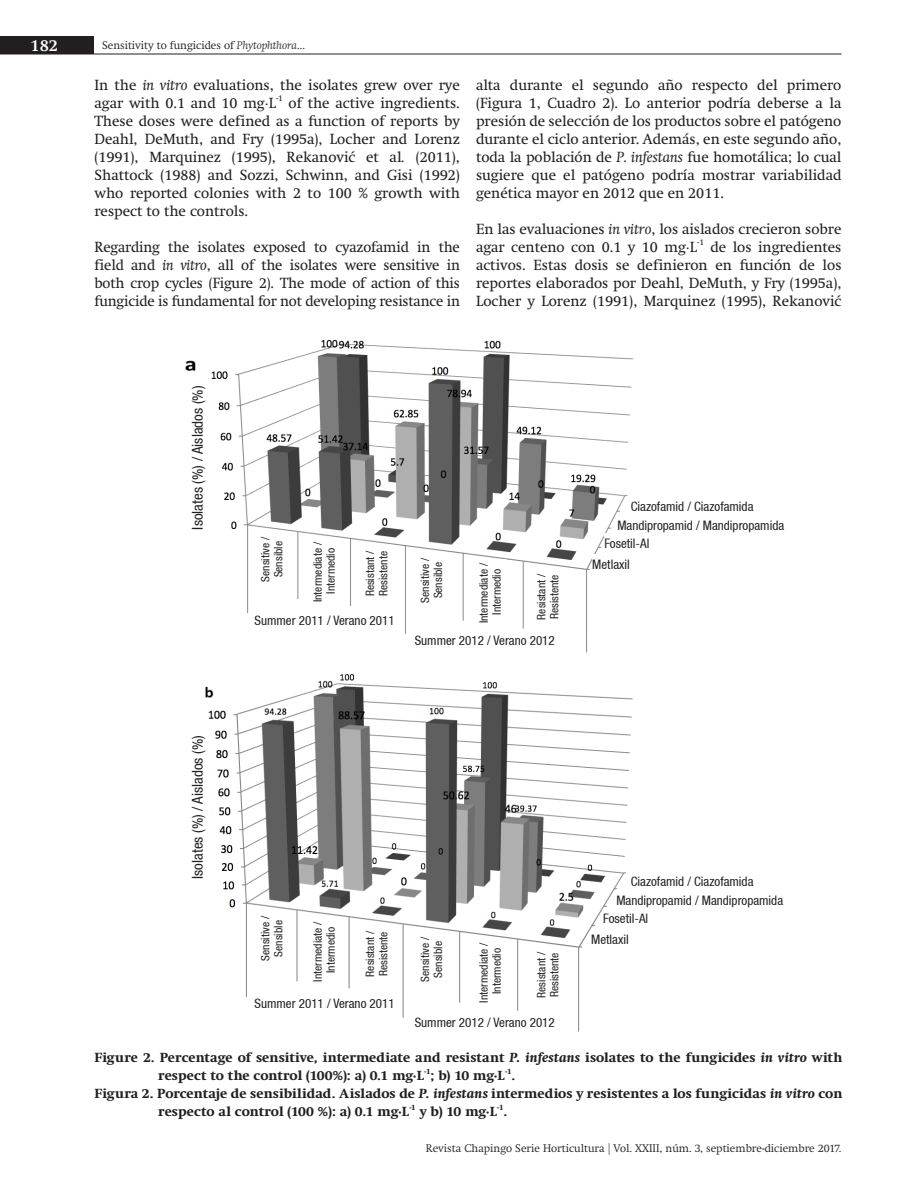
<style>
.page{position:relative;width:918px;height:1188px;background:#fff}
.page>*{position:absolute;margin:0;border:0;box-sizing:border-box;transform-origin:0 0}
.t1{font:600 16.5px "Swift Neue LT Pro";color:#fff}
.t2{font:15px/18px "Swift Neue LT Pro";color:#231f20;text-align:justify}
.t3{font:condensed 15px "Helvetica 57";color:#231f20}
.pie_de_figura{font:700 13.5px/18px "Swift Neue LT Pro";letter-spacing:.005em;color:#231f20}
.t4{font:condensed 13.05px "Helvetica 57";color:#231f20}
.t5{font:condensed 11.55px/13px "Helvetica 57";color:#231f20}
.t6{font:300 11.25px "Swift Neue LT Pro";color:#231f20}
.t7{font:8.7px "Swift Neue LT Pro";color:#231f20}
.s1{font-style:italic}
.s2{font-size:12px}
</style>
<div class="page">
<hr style="left:0;top:54px;width:841px;height:1px;background:#231f20">
<div style="left:0;top:36px;width:94px;height:18px;background:#231f20"></div>
<img style="left:185px;top:339px;width:449px;height:314px">
<img style="left:205px;top:674px;width:428px;height:358px">
<div style="left:249px;top:992px;width:151px;height:21px;background:#fff"></div>
<div style="left:249px;top:609px;width:151px;height:21px;background:#fff"></div>
<div style="left:627px;top:871px;width:151px;height:17px;background:#fff"></div>
<div style="left:627px;top:496px;width:151px;height:18px;background:#fff"></div>
<div style="left:616px;top:889px;width:191px;height:18px;background:#fff"></div>
<div style="left:617px;top:515px;width:191px;height:17px;background:#fff"></div>
<div style="left:603px;top:908px;width:191px;height:18px;background:#fff"></div>
<div style="left:604px;top:533px;width:191px;height:18px;background:#fff"></div>
<div style="left:591px;top:929px;width:191px;height:17px;background:#fff"></div>
<div style="left:531px;top:947px;width:33px;height:56px;background:#fff"></div>
<div style="left:531px;top:568px;width:33px;height:57px;background:#fff"></div>
<div style="left:360px;top:926px;width:33px;height:56px;background:#fff"></div>
<div style="left:360px;top:545px;width:33px;height:57px;background:#fff"></div>
<div style="left:474px;top:939px;width:32px;height:67px;background:#fff"></div>
<div style="left:474px;top:560px;width:32px;height:67px;background:#fff"></div>
<div style="left:308px;top:918px;width:32px;height:67px;background:#fff"></div>
<div style="left:308px;top:539px;width:32px;height:67px;background:#fff"></div>
<div style="left:415px;top:932px;width:35px;height:55px;background:#fff"></div>
<div style="left:415px;top:553px;width:35px;height:55px;background:#fff"></div>
<div style="left:255px;top:911px;width:35px;height:55px;background:#fff"></div>
<div style="left:255px;top:532px;width:35px;height:55px;background:#fff"></div>
<div style="left:592px;top:554px;width:191px;height:17px;background:#fff"></div>
<div style="left:409px;top:1012px;width:151px;height:20px;background:#fff"></div>
<div style="left:409px;top:629px;width:151px;height:20px;background:#fff"></div>
<div style="left:189px;top:381px;width:21px;height:154px;background:#fff"></div>
<div style="left:189px;top:730px;width:21px;height:154px;background:#fff"></div>
<p class="t1" style="left:31px;top:35px;width:29px">182</p>
<p class="t6" style="left:102px;top:39px;width:205px">Sensitivity to fungicides of <span class="s1">Phytophthora</span>...</p>
<p class="t2" style="left:94px;top:76px;width:367px">In the <span class="s1">in vitro</span> evaluations, the isolates grew over rye agar with 0.1 and 10 mg∙L</p>
<p class="t7" style="left:276px;top:93px;width:8px">-1</p>
<p class="t2" style="left:94px;top:94px;width:367px;text-indent:194px">of the active ingredients.<br>These doses were defined as a function of reports by Deahl, DeMuth, and Fry (1995a), Locher and Lorenz (1991), Marquinez (1995), Rekanović et al<span class="s1">.</span> (2011), Shattock (1988) and Sozzi, Schwinn, and Gisi (1992) who reported colonies with 2 to 100 % growth with respect to the controls.</p>
<p class="t2" style="left:94px;top:238px;width:367px">Regarding the isolates exposed to cyazofamid in the field and <span class="s1">in vitro</span>, all of the isolates were sensitive in both crop cycles (Figure 2). The mode of action of this fungicide is fundamental for not developing resistance in</p>
<p class="t2" style="left:476px;top:76px;width:367px">alta durante el segundo año respecto del primero (Figura 1, Cuadro 2). Lo anterior podría deberse a la presión de selección de los productos sobre el patógeno durante el ciclo anterior. Además, en este segundo año, toda la población de <span class="s1">P. infestans</span> fue homotálica; lo cual sugiere que el patógeno podría mostrar variabilidad genética mayor en 2012 que en 2011.</p>
<p class="t2" style="left:476px;top:220px;width:367px">En las evaluaciones <span class="s1">in vitro</span>, los aislados crecieron sobre agar centeno con 0.1 y 10 mg∙L</p>
<p class="t7" style="left:697px;top:237px;width:8px">-1</p>
<p class="t2" style="left:476px;top:238px;width:367px;text-indent:234px">de los ingredientes activos. Estas dosis se definieron en función de los reportes elaborados por Deahl, DeMuth, y Fry (1995a), Locher y Lorenz (1991), Marquinez (1995), Rekanović</p>
<p class="t3" style="left:189px;top:530px;width:145px;rotate:-90deg">Isolates (%) / Aislados (%)</p>
<p class="t5" style="left:259px;top:582px;width:46px;text-align:center;rotate:-90deg">Sensitive /<br>Sensible</p>
<p class="t5" style="left:311px;top:602px;width:62px;rotate:-90deg">Intermediate /</p>
<p class="t5" style="left:324px;top:594px;width:47px;rotate:-90deg">Intermedio</p>
<p class="t5" style="left:364px;top:596px;width:47px;rotate:-90deg">Resistant /<br>Resistente</p>
<p class="t4" style="left:255px;top:613px;width:142px">Summer 2011 / Verano 2011</p>
<p class="t5" style="left:419px;top:603px;width:46px;text-align:center;rotate:-90deg">Sensitive /<br>Sensible</p>
<p class="t5" style="left:477px;top:623px;width:62px;rotate:-90deg">Intermediate /</p>
<p class="t5" style="left:490px;top:615px;width:47px;rotate:-90deg">Intermedio</p>
<p class="t5" style="left:535px;top:620px;width:47px;rotate:-90deg">Resistant /<br>Resistente</p>
<p class="t4" style="left:631px;top:499px;width:124px">Ciazofamid / Ciazofamida</p>
<p class="t4" style="left:617px;top:518px;width:168px">Mandipropamid / Mandipropamida</p>
<p class="t4" style="left:604px;top:536px;width:47px">Fosetil-Al</p>
<p class="t4" style="left:592px;top:557px;width:39px">Metlaxil</p>
<p class="t3" style="left:189px;top:879px;width:145px;rotate:-90deg">Isolates (%) / Aislados (%)</p>
<p class="t4" style="left:415px;top:632px;width:142px">Summer 2012 / Verano 2012</p>
<p class="t5" style="left:259px;top:961px;width:46px;text-align:center;rotate:-90deg">Sensitive /<br>Sensible</p>
<p class="t5" style="left:311px;top:982px;width:62px;rotate:-90deg">Intermediate /</p>
<p class="t5" style="left:324px;top:973px;width:47px;rotate:-90deg">Intermedio</p>
<p class="t5" style="left:364px;top:977px;width:47px;rotate:-90deg">Resistant /<br>Resistente</p>
<p class="t4" style="left:255px;top:996px;width:142px">Summer 2011 / Verano 2011</p>
<p class="t5" style="left:419px;top:982px;width:46px;text-align:center;rotate:-90deg">Sensitive /<br>Sensible</p>
<p class="t5" style="left:477px;top:1003px;width:62px;rotate:-90deg">Intermediate /</p>
<p class="t5" style="left:490px;top:994px;width:47px;rotate:-90deg">Intermedio</p>
<p class="t5" style="left:535px;top:998px;width:47px;rotate:-90deg">Resistant /<br>Resistente</p>
<p class="t4" style="left:415px;top:1015px;width:142px">Summer 2012 / Verano 2012</p>
<p class="t4" style="left:631px;top:874px;width:124px">Ciazofamid / Ciazofamida</p>
<p class="t4" style="left:616px;top:892px;width:168px">Mandipropamid / Mandipropamida</p>
<p class="t4" style="left:603px;top:911px;width:47px">Fosetil-Al</p>
<p class="t4" style="left:591px;top:932px;width:39px">Metlaxil</p>
<p class="pie_de_figura" style="left:158px;top:1048px;width:686px;text-indent:-64px">Figure 2. Percentage of sensitive, intermediate and resistant <span class="s1">P. infestans</span> isolates to the fungicides <span class="s1">in vitro</span> with respect to the control (100%): a) 0.1 mg∙L<sup>-1</sup>; b) 10 mg∙L<sup>-1</sup>.</p>
<p class="pie_de_figura" style="left:158px;top:1084px;width:686px;text-indent:-64px">Figura 2. Porcentaje de sensibilidad. Aislados de <span class="s1">P. infestans</span> intermedios y resistentes a los fungicidas <span class="s1">in vitro</span> con respecto al control (100 %): a) 0.1 mg∙L<sup>-1</sup> y b) 10 mg∙L<sup>-1</sup>.</p>
<p class="t6" style="left:426px;top:1142px;width:417px">Revista Chapingo Serie Horticultura <span class="s2">|</span> Vol. XXIII, núm. 3, septiembre-diciembre 2017.</p>
</div>
